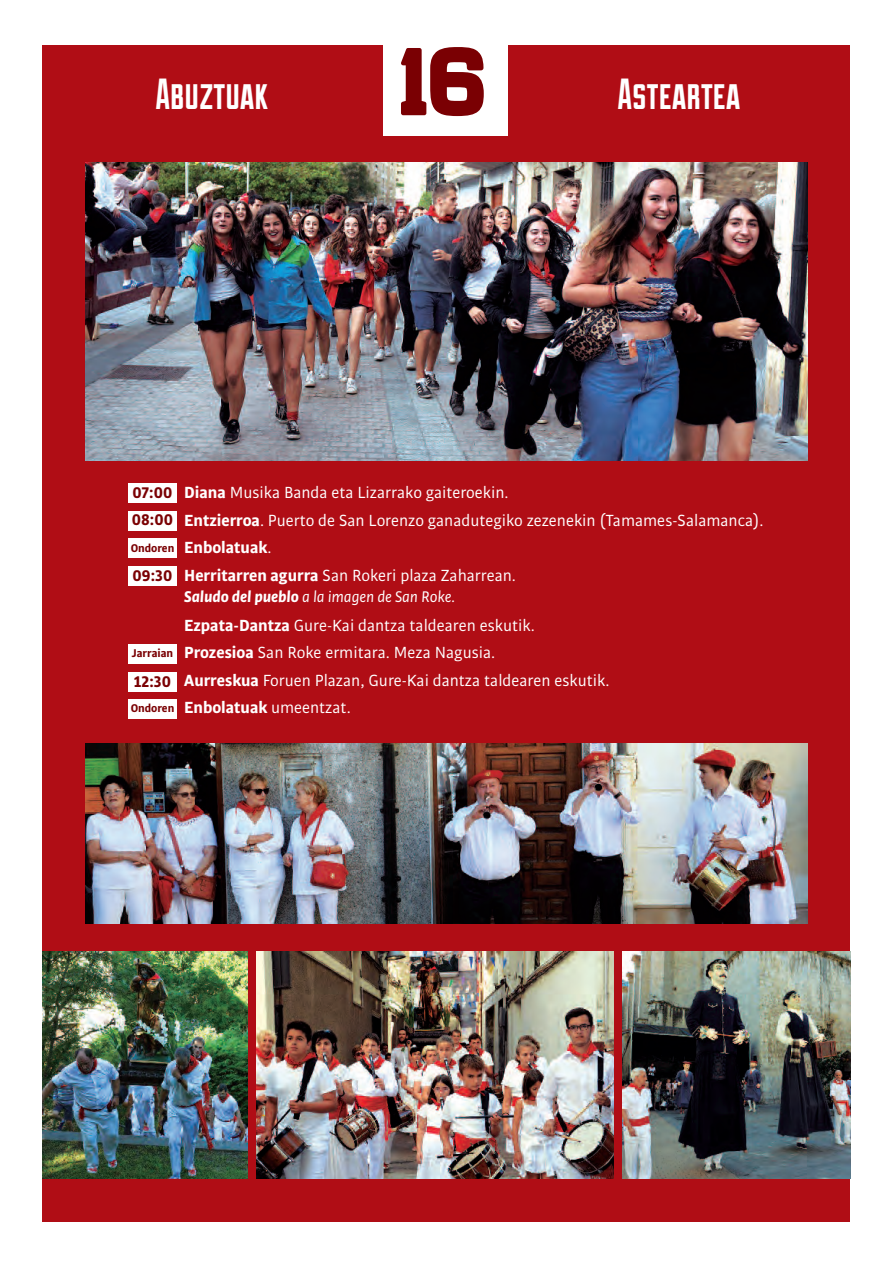
<style>
.page{position:relative;width:893px;height:1263px;background:#fff}
.page>*{position:absolute;margin:0;border:0;box-sizing:border-box;transform-origin:0 0}
.t1{font:93px "Chateaude Garage";color:#7a0003}
.t2{font:43.5px "Duke Fill";color:#fff}
.t3{font:17.25px/27.5px "Bulo";color:#fff}
.t4{font:italic 16.5px "Bulo";color:#fff}
.t5{font:700 16.5px/27.6px "Bulo";color:#7a0003}
.t6{font:700 12px "Bulo";color:#7a0003}
.s1{font-weight:700}
</style>
<div class="page">
<div style="left:43px;top:46px;width:807px;height:1176px;background:#b00d15"></div>
<div style="left:383px;top:27px;width:125px;height:108px;background:#fff"></div>
<div style="left:128px;top:483px;width:49px;height:20px;background:#fff"></div>
<div style="left:128px;top:511px;width:49px;height:19px;background:#fff"></div>
<div style="left:128px;top:566px;width:49px;height:20px;background:#fff"></div>
<div style="left:128px;top:699px;width:49px;height:19px;background:#fff"></div>
<div style="left:128px;top:644px;width:49px;height:20px;background:#fff"></div>
<div style="left:128px;top:538px;width:49px;height:20px;background:#fff"></div>
<div style="left:128px;top:672px;width:49px;height:20px;background:#fff"></div>
<img style="left:85px;top:162px;width:723px;height:299px">
<img style="left:256px;top:952px;width:358px;height:227px">
<img style="left:43px;top:952px;width:204px;height:227px">
<img style="left:623px;top:952px;width:227px;height:227px">
<img style="left:85px;top:743px;width:723px;height:181px">
<h2 class="t2" style="left:156px;top:79px;width:114px">Abuztuak</h2>
<h1 class="t1" style="left:401px;top:28px;width:91px">16</h1>
<h2 class="t2" style="left:618px;top:79px;width:124px">Asteartea</h2>
<p class="t5" style="left:132px;top:480px;width:43px">07:00<br>08:00</p>
<p class="t6" style="left:131px;top:543px;width:45px">Ondoren</p>
<p class="t5" style="left:133px;top:563px;width:41px">09:30</p>
<p class="t6" style="left:132px;top:649px;width:43px">Jarraian</p>
<p class="t5" style="left:134px;top:669px;width:39px">12:30</p>
<p class="t6" style="left:131px;top:704px;width:45px">Ondoren</p>
<p class="t3" style="left:184px;top:480px;width:581px"><span class="s1">Diana</span> Musika Banda eta Lizarrako gaiteroekin.<br><span class="s1">Entzierroa</span>. Puerto de San Lorenzo ganadutegiko zezenekin (Tamames-Salamanca).<br><span class="s1">Enbolatuak</span>.<br><span class="s1">Herritarren agurra</span> San Rokeri plaza Zaharrean.</p>
<p class="t4" style="left:184px;top:590px;width:272px"><span class="s1">Saludo del pueblo</span> a la imagen de San Roke.</p>
<p class="t3" style="left:184px;top:613px;width:427px"><span class="s1">Ezpata-Dantza</span> Gure-Kai dantza taldearen eskutik.<br><span class="s1">Prozesioa</span> San Roke ermitara. Meza Nagusia.<br><span class="s1">Aurreskua</span> Foruen Plazan, Gure-Kai dantza taldearen eskutik.<br><span class="s1">Enbolatuak</span> umeentzat.</p>
</div>
